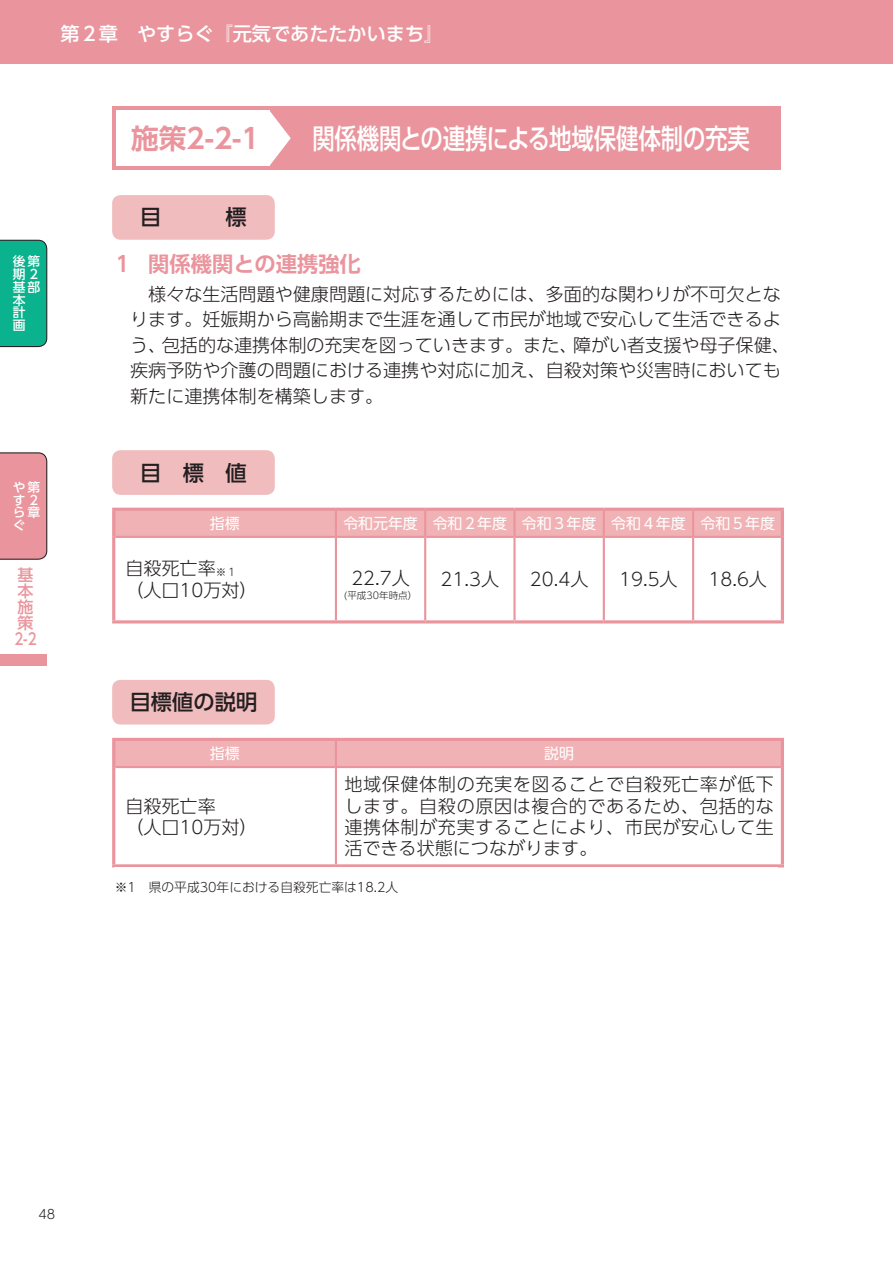
<style>
.page{position:relative;width:893px;height:1263px;background:#fff}
.page>*{position:absolute;margin:0;border:0;box-sizing:border-box;transform-origin:0 0}
.t1{font:500 27.6px "UD Shin Go Pr 6";letter-spacing:-.005em;color:#fff;scale:.81 1}
.タイトル_施策{font:700 27.6px "UD Shin Go Pr 6 De";color:#ea959d}
.t2{font:500 21.3px "UD Shin Go Pr 6";color:#231f20}
.中タイトル{font:700 21.3px "UD Shin Go Pr 6 De";color:#ea959d}
.t3{font:500 19.2px "UD Shin Go Pr 6";color:#fff}
.本文_1字下{font:300 18px/25.5px "UD Shin Go Pr 6";color:#231f20}
.表_17Q_ジャスティ{font:300 18px/21.3px "UD Shin Go Pr 6";color:#231f20;text-align:justify}
.表_17Q_中央{font:300 18px "UD Shin Go Pr 6";color:#231f20}
.t4{font:500 15.9px/15.9px "UD Shin Go Pr 6";color:#ea959d}
.表_14Q_中央_白{font:14.85px "UD Shin Go Pr 6";color:#fff}
.t5{font:300 12.75px "UD Shin Go Pr 6";color:#231f20}
.t6{font:500 12.75px/12.8px "UD Shin Go Pr 6";color:#fff}
.表_17Q_中央-2{font:300 9.6px "UD Shin Go Pr 6";color:#231f20}
.s1{font-size:10.5px}
</style>
<div class="page">
<div style="left:0;top:0;width:893px;height:64px;background:#ea959d"></div>
<div style="left:0;top:452px;width:47px;height:108px;background:#ea959d"></div>
<div style="left:0;top:240px;width:47px;height:107px;background:#0ab38d"></div>
<div style="left:112px;top:195px;width:163px;height:45px;background:#f1bcbe;border-radius:9px"></div>
<div style="left:112px;top:450px;width:163px;height:45px;background:#f1bcbe;border-radius:9px"></div>
<div style="left:112px;top:680px;width:163px;height:44px;background:#f1bcbe;border-radius:9px"></div>
<div style="left:112px;top:106px;width:669px;height:64px;background:#ea959d"></div>
<div style="left:116px;top:111px;width:153px;height:55px;background:#fff"></div>
<svg style="left:269px;top:111px;width:22px;height:55px"></svg>
<div style="left:0;top:654px;width:47px;height:12px;background:#ea959d"></div>
<div style="left:115px;top:511px;width:666px;height:25px;background:#f0b2b5"></div>
<svg style="left:115px;top:538px;width:666px;height:82px"></svg>
<hr style="left:112px;top:508px;width:224px;height:3px;background:#ea959d">
<hr style="left:112px;top:511px;width:3px;height:26px;background:#ea959d">
<hr style="left:336px;top:508px;width:89px;height:3px;background:#ea959d">
<hr style="left:425px;top:508px;width:89px;height:3px;background:#ea959d">
<hr style="left:514px;top:508px;width:90px;height:3px;background:#ea959d">
<hr style="left:604px;top:508px;width:89px;height:3px;background:#ea959d">
<hr style="left:693px;top:508px;width:91px;height:3px;background:#ea959d">
<hr style="left:781px;top:511px;width:3px;height:26px;background:#ea959d">
<hr style="left:112px;top:537px;width:3px;height:83px;background:#ea959d">
<hr style="left:781px;top:537px;width:3px;height:83px;background:#ea959d">
<hr style="left:112px;top:620px;width:224px;height:3px;background:#ea959d">
<hr style="left:336px;top:620px;width:89px;height:3px;background:#ea959d">
<hr style="left:425px;top:620px;width:89px;height:3px;background:#ea959d">
<hr style="left:514px;top:620px;width:90px;height:3px;background:#ea959d">
<hr style="left:604px;top:620px;width:89px;height:3px;background:#ea959d">
<hr style="left:693px;top:620px;width:91px;height:3px;background:#ea959d">
<hr style="left:335px;top:511px;width:2px;height:25px;background:#ea959d">
<hr style="left:424px;top:511px;width:2px;height:25px;background:#ea959d">
<hr style="left:513px;top:511px;width:3px;height:25px;background:#ea959d">
<hr style="left:603px;top:511px;width:2px;height:25px;background:#ea959d">
<hr style="left:692px;top:511px;width:2px;height:25px;background:#ea959d">
<hr style="left:115px;top:536px;width:221px;height:2px;background:#ea959d">
<hr style="left:336px;top:536px;width:89px;height:2px;background:#ea959d">
<hr style="left:335px;top:538px;width:2px;height:82px;background:#ea959d">
<hr style="left:425px;top:536px;width:89px;height:2px;background:#ea959d">
<hr style="left:424px;top:538px;width:2px;height:82px;background:#ea959d">
<hr style="left:514px;top:536px;width:90px;height:2px;background:#ea959d">
<hr style="left:513px;top:538px;width:3px;height:82px;background:#ea959d">
<hr style="left:604px;top:536px;width:89px;height:2px;background:#ea959d">
<hr style="left:603px;top:538px;width:2px;height:82px;background:#ea959d">
<hr style="left:693px;top:536px;width:88px;height:2px;background:#ea959d">
<hr style="left:692px;top:538px;width:2px;height:82px;background:#ea959d">
<div style="left:115px;top:741px;width:666px;height:25px;background:#f0b2b5"></div>
<svg style="left:115px;top:768px;width:666px;height:96px"></svg>
<hr style="left:112px;top:738px;width:224px;height:3px;background:#ea959d">
<hr style="left:112px;top:741px;width:3px;height:26px;background:#ea959d">
<hr style="left:336px;top:738px;width:448px;height:3px;background:#ea959d">
<hr style="left:781px;top:741px;width:3px;height:26px;background:#ea959d">
<hr style="left:335px;top:741px;width:2px;height:25px;background:#ea959d">
<hr style="left:115px;top:766px;width:221px;height:2px;background:#ea959d">
<hr style="left:336px;top:766px;width:445px;height:2px;background:#ea959d">
<hr style="left:112px;top:767px;width:3px;height:97px;background:#ea959d">
<hr style="left:781px;top:767px;width:3px;height:97px;background:#ea959d">
<hr style="left:335px;top:768px;width:2px;height:96px;background:#ea959d">
<hr style="left:112px;top:864px;width:224px;height:3px;background:#ea959d">
<hr style="left:336px;top:864px;width:448px;height:3px;background:#ea959d">
<p class="t3" style="left:61px;top:18px;width:384px">第２章　やすらぐ『元気であたたかいまち』</p>
<p class="t6" style="left:13px;top:255px;width:29px">後第期２基部本計画</p>
<p class="t6" style="left:13px;top:480px;width:29px">や第す２ら章ぐ</p>
<p class="t4" style="left:14px;top:567px;width:24px">基本施策<br>2-2</p>
<p class="タイトル_施策" style="left:131px;top:116px;width:130px">施策2-2-1</p>
<p class="t1" style="left:312px;top:116px;width:542px">関係機関との連携による地域保健体制の充実</p>
<p class="t2" style="left:140px;top:200px;width:23px">目</p>
<p class="t2" style="left:225px;top:200px;width:23px">標</p>
<p class="中タイトル" style="left:112px;top:247px;width:250px">１ 関係機関との連携強化</p>
<p class="本文_1字下" style="left:130px;top:281px;width:661px">　様々な生活問題や健康問題に対応するためには、多面的な関わりが不可欠となります。妊娠期から高齢期まで生涯を通して市民が地域で安心して生活できるよう、包括的な連携体制の充実を図っていきます。また、障がい者支援や母子保健、疾病予防や介護の問題における連携や対応に加え、自殺対策や災害時においても新たに連携体制を構築します。</p>
<p class="t2" style="left:140px;top:455px;width:108px">目標値</p>
<p class="表_14Q_中央_白" style="left:210px;top:511px;width:31px">指標</p>
<p class="表_14Q_中央_白" style="left:343px;top:511px;width:76px">令和元年度</p>
<p class="表_14Q_中央_白" style="left:433px;top:511px;width:76px">令和２年度</p>
<p class="表_14Q_中央_白" style="left:522px;top:511px;width:76px">令和３年度</p>
<p class="表_14Q_中央_白" style="left:611px;top:511px;width:76px">令和４年度</p>
<p class="表_14Q_中央_白" style="left:701px;top:511px;width:76px">令和５年度</p>
<p class="表_17Q_ジャスティ" style="left:125px;top:557px;width:113px">自殺死亡率<span class="s1">※１</span></p>
<p class="表_17Q_ジャスティ" style="left:125px;top:578px;width:134px">（人口10万対）</p>
<p class="表_17Q_中央" style="left:351px;top:564px;width:60px">22.7人</p>
<p class="表_17Q_中央-2" style="left:344px;top:587px;width:75px">(平成30年時点）</p>
<p class="表_17Q_中央" style="left:441px;top:565px;width:60px">21.3人</p>
<p class="表_17Q_中央" style="left:530px;top:565px;width:60px">20.4人</p>
<p class="表_17Q_中央" style="left:619px;top:565px;width:60px">19.5人</p>
<p class="表_17Q_中央" style="left:708px;top:565px;width:60px">18.6人</p>
<p class="t2" style="left:130px;top:685px;width:129px">目標値の説明</p>
<p class="表_14Q_中央_白" style="left:210px;top:741px;width:31px">指標</p>
<p class="表_14Q_中央_白" style="left:544px;top:741px;width:31px">説明</p>
<p class="表_17Q_ジャスティ" style="left:125px;top:794px;width:92px">自殺死亡率</p>
<p class="表_17Q_ジャスティ" style="left:125px;top:816px;width:134px">（人口10万対）</p>
<p class="表_17Q_ジャスティ" style="left:344px;top:773px;width:431px">地域保健体制の充実を図ることで自殺死亡率が低下します。自殺の原因は複合的であるため、包括的な連携体制が充実することにより、市民が安心して生活できる状態につながります。</p>
<p class="t5" style="left:115px;top:876px;width:285px">※1　県の平成30年における自殺死亡率は18.2人</p>
<p class="t5" style="left:38px;top:1204px;width:18px">48</p>
</div>
